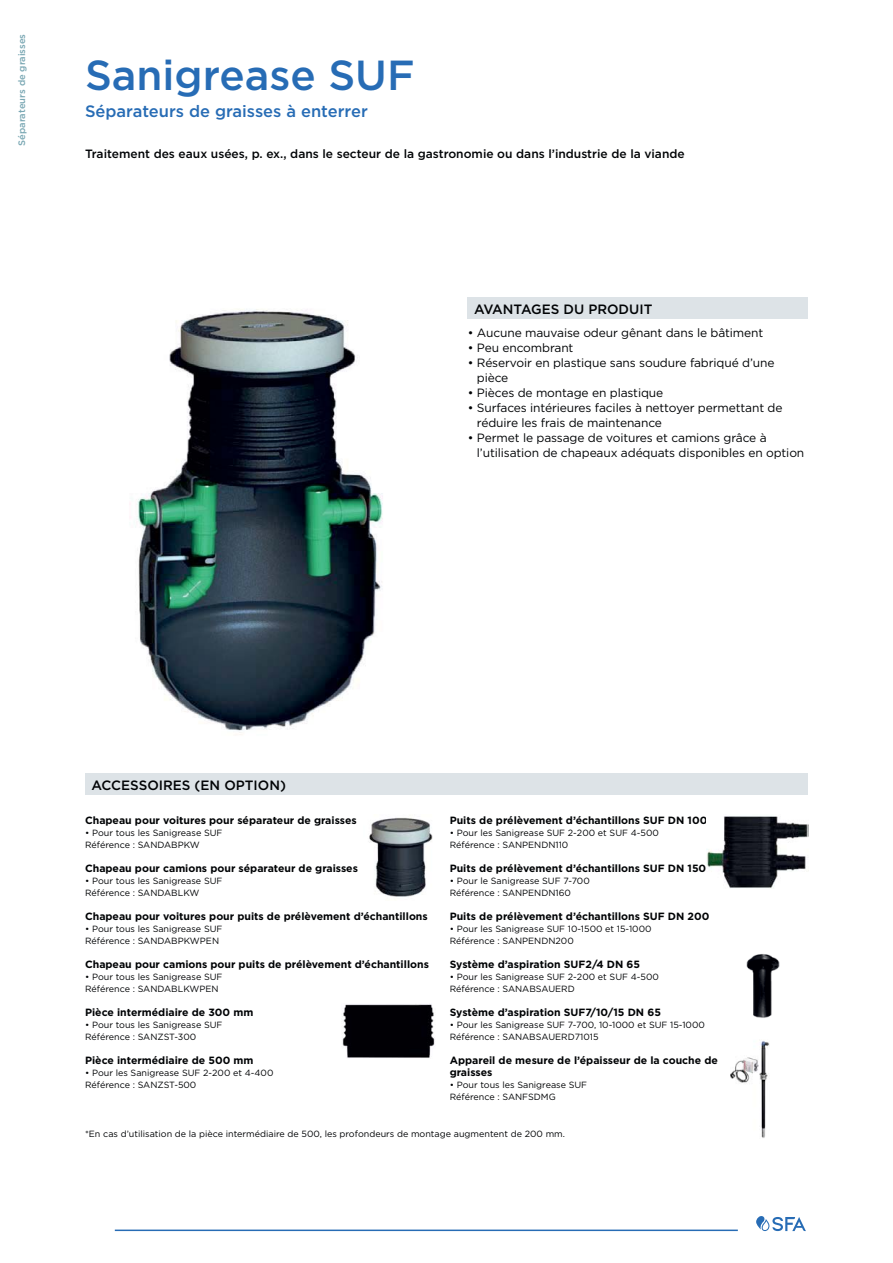
<style>
.page{position:relative;width:893px;height:1263px;background:#fff}
.page>*{position:absolute;margin:0;border:0;box-sizing:border-box;transform-origin:0 0}
.t1{font:500 42px "Gotham";color:#276cb5}
.t2{font:500 16.5px "Gotham";color:#276cb5}
.t3{font:500 13.5px "Gotham";color:#010305}
.t4{font:12px/15px "Gotham";letter-spacing:-.01em;color:#010305}
.t5{font:500 12px "Gotham";color:#010305}
.t6{font:700 10.5px/12px "Gotham";color:#010305}
.t7{font:500 9.3px "Gotham";color:#79a7b3}
.t8{font:9px/12px "Gotham";color:#010305}
</style>
<div class="page">
<img style="left:129px;top:309px;width:254px;height:426px">
<hr style="left:115px;top:1230px;width:623px;height:1px;background:#276cb5">
<svg style="left:756px;top:1216px;width:50px;height:15px"></svg>
<div style="left:468px;top:298px;width:340px;height:21px;background:#dde3e7"></div>
<div style="left:85px;top:774px;width:723px;height:21px;background:#dde3e7"></div>
<img style="left:342px;top:1004px;width:93px;height:54px">
<img style="left:707px;top:816px;width:101px;height:72px">
<img style="left:369px;top:817px;width:64px;height:80px">
<img style="left:746px;top:954px;width:34px;height:64px">
<img style="left:730px;top:1041px;width:39px;height:97px">
<p class="t7" style="left:18px;top:146px;width:113px;rotate:-90deg">Séparateurs de graisses</p>
<h1 class="t1" style="left:85px;top:60px;width:331px">Sanigrease SUF</h1>
<h2 class="t2" style="left:85px;top:105px;width:284px">Séparateurs de graisses à enterrer</h2>
<h3 class="t5" style="left:85px;top:150px;width:601px">Traitement des eaux usées, p. ex., dans le secteur de la gastronomie ou dans l’industrie de la viande</h3>
<h3 class="t3" style="left:474px;top:304px;width:180px">AVANTAGES DU PRODUIT</h3>
<h3 class="t4" style="left:468px;top:326px;width:297px">• Aucune mauvaise odeur gênant dans le bâtiment</h3>
<h3 class="t4" style="left:468px;top:341px;width:107px">• Peu encombrant</h3>
<h3 class="t4" style="left:477px;top:356px;width:299px;text-indent:-9px">• Réservoir en plastique sans soudure fabriqué d’une pièce</h3>
<h3 class="t4" style="left:468px;top:386px;width:197px">• Pièces de montage en plastique</h3>
<h3 class="t4" style="left:477px;top:401px;width:307px;text-indent:-9px">• Surfaces intérieures faciles à nettoyer permettant de réduire les frais de maintenance</h3>
<h3 class="t4" style="left:477px;top:431px;width:329px;text-indent:-9px">• Permet le passage de voitures et camions grâce à l’utilisation de chapeaux adéquats disponibles en option</h3>
<h3 class="t3" style="left:91px;top:780px;width:196px">ACCESSOIRES (EN OPTION)</h3>
<p class="t6" style="left:85px;top:815px;width:273px">Chapeau pour voitures pour séparateur de graisses</p>
<p class="t8" style="left:85px;top:827px;width:139px">• Pour tous les Sanigrease SUF<br>Référence : SANDABPKW</p>
<p class="t6" style="left:85px;top:863px;width:274px">Chapeau pour camions pour séparateur de graisses</p>
<p class="t8" style="left:85px;top:875px;width:139px">• Pour tous les Sanigrease SUF<br>Référence : SANDABLKW</p>
<p class="t6" style="left:85px;top:911px;width:344px">Chapeau pour voitures pour puits de prélèvement d’échantillons</p>
<p class="t8" style="left:85px;top:923px;width:139px">• Pour tous les Sanigrease SUF<br>Référence : SANDABPKWPEN</p>
<p class="t6" style="left:85px;top:959px;width:345px">Chapeau pour camions pour puits de prélèvement d’échantillons</p>
<p class="t8" style="left:85px;top:971px;width:139px">• Pour tous les Sanigrease SUF<br>Référence : SANDABLKWPEN</p>
<p class="t6" style="left:85px;top:1007px;width:170px">Pièce intermédiaire de 300 mm</p>
<p class="t8" style="left:85px;top:1019px;width:139px">• Pour tous les Sanigrease SUF<br>Référence : SANZST-300</p>
<p class="t6" style="left:85px;top:1055px;width:170px">Pièce intermédiaire de 500 mm</p>
<p class="t8" style="left:85px;top:1067px;width:190px">• Pour les Sanigrease SUF 2-200 et 4-400<br>Référence : SANZST-500</p>
<p class="t6" style="left:450px;top:815px;width:259px">Puits de prélèvement d’échantillons SUF DN 100</p>
<p class="t8" style="left:450px;top:827px;width:211px">• Pour les Sanigrease SUF 2-200 et SUF 4-500<br>Référence : SANPENDN110</p>
<p class="t6" style="left:450px;top:863px;width:258px">Puits de prélèvement d’échantillons SUF DN 150</p>
<p class="t8" style="left:450px;top:875px;width:142px">• Pour le Sanigrease SUF 7-700<br>Référence : SANPENDN160</p>
<p class="t6" style="left:450px;top:911px;width:261px">Puits de prélèvement d’échantillons SUF DN 200</p>
<p class="t8" style="left:450px;top:923px;width:203px">• Pour les Sanigrease SUF 10-1500 et 15-1000<br>Référence : SANPENDN200</p>
<p class="t6" style="left:450px;top:959px;width:192px">Système d’aspiration SUF2/4 DN 65</p>
<p class="t8" style="left:450px;top:971px;width:211px">• Pour les Sanigrease SUF 2-200 et SUF 4-500<br>Référence : SANABSAUERD</p>
<p class="t6" style="left:450px;top:1007px;width:213px">Système d’aspiration SUF7/10/15 DN 65</p>
<p class="t8" style="left:450px;top:1019px;width:257px">• Pour les Sanigrease SUF 7-700, 10-1000 et SUF 15-1000<br>Référence : SANABSAUERD71015</p>
<p class="t6" style="left:450px;top:1055px;width:270px">Appareil de mesure de l’épaisseur de la couche de graisses</p>
<p class="t8" style="left:450px;top:1079px;width:139px">• Pour tous les Sanigrease SUF<br>Référence : SANFSDMG</p>
<p class="t8" style="left:85px;top:1128px;width:481px">*En cas d’utilisation de la pièce intermédiaire de 500, les profondeurs de montage augmentent de 200 mm.</p>
</div>
